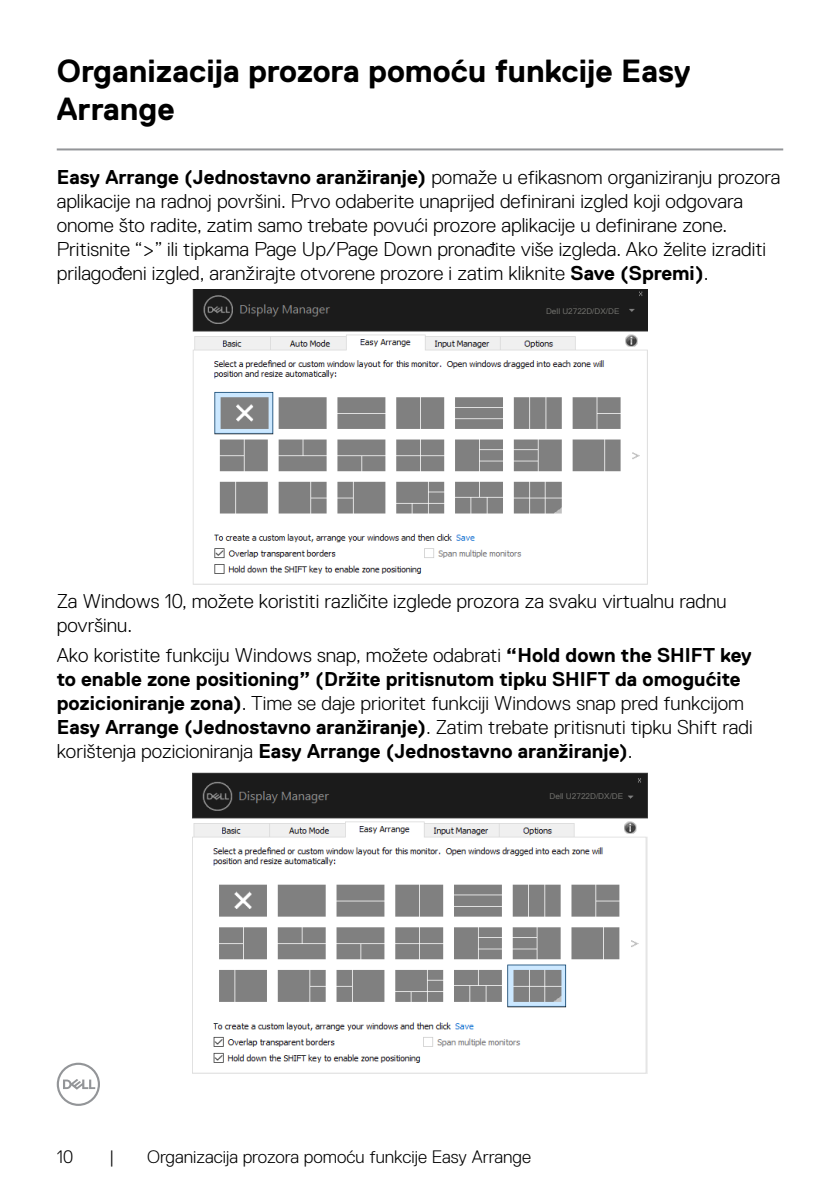
<style>
.page{position:relative;width:840px;height:1191px;background:#fff}
.page>*{position:absolute;margin:0;border:0;box-sizing:border-box;transform-origin:0 0}
.t1{font:700 32px/38.4px "Dell Replica";color:#000}
.t2{font:300 20px/24px "Dell Replica";color:#000}
.t3{font:700 20px/24px "Dell Replica";color:#000}
.t4{font:300 18px "Dell Replica";color:#000}
.t5{font:8px "Microsoft Sans Serif";color:#6f6f6b}
.s1{font-weight:700}
.s2{font-weight:300}
</style>
<div class="page">
<svg style="left:57px;top:1062px;width:43px;height:44px"></svg>
<hr style="left:57px;top:148px;width:725px;height:2px;background:#939598">
<img style="left:193px;top:289px;width:453px;height:295px">
<div style="left:542px;top:306px;width:80px;height:11px;background:#1b1b1b"></div>
<img style="left:193px;top:772px;width:453px;height:301px">
<div style="left:545px;top:791px;width:81px;height:11px;background:#1b1b1b"></div>
<h1 class="t1" style="left:57px;top:52px;width:635px">Organizacija prozora pomoću funkcije Easy<br>Arrange</h1>
<p class="t2" style="left:57px;top:165px;width:724px"><span class="s1">Easy Arrange (Jednostavno aranžiranje)</span> pomaže u efikasnom organiziranju prozora aplikacije na radnoj površini. Prvo odaberite unaprijed definirani izgled koji odgovara onome što radite, zatim samo trebate povući prozore aplikacije u definirane zone.<br>Pritisnite “&gt;” ili tipkama Page Up/Page Down pronađite više izgleda. Ako želite izraditi prilagođeni izgled, aranžirajte otvorene prozore i zatim kliknite <span class="s1">Save (Spremi)</span>.</p>
<p class="t5" style="left:545px;top:305px;width:75px">Dell U2722D/DX/DE</p>
<p class="t2" style="left:57px;top:589px;width:671px">Za Windows 10, možete koristiti različite izglede prozora za svaku virtualnu radnu površinu.</p>
<p class="t3" style="left:57px;top:643px;width:697px"><span class="s2">Ako koristite funkciju Windows snap, možete odabrati</span> “Hold down the SHIFT key to enable zone positioning” (Držite pritisnutom tipku SHIFT da omogućite pozicioniranje zona)<span class="s2">. Time se daje prioritet funkciji Windows snap pred funkcijom </span>Easy Arrange (Jednostavno aranžiranje)<span class="s2">. Zatim trebate pritisnuti tipku Shift radi korištenja pozicioniranja</span> Easy Arrange (Jednostavno aranžiranje)<span class="s2">.</span></p>
<p class="t5" style="left:549px;top:791px;width:75px">Dell U2722D/DX/DE</p>
<p class="t4" style="left:57px;top:1146px;width:18px">10</p>
<p class="t4" style="left:109px;top:1146px;width:7px">|</p>
<p class="t4" style="left:147px;top:1146px;width:385px">Organizacija prozora pomoću funkcije Easy Arrange</p>
</div>
